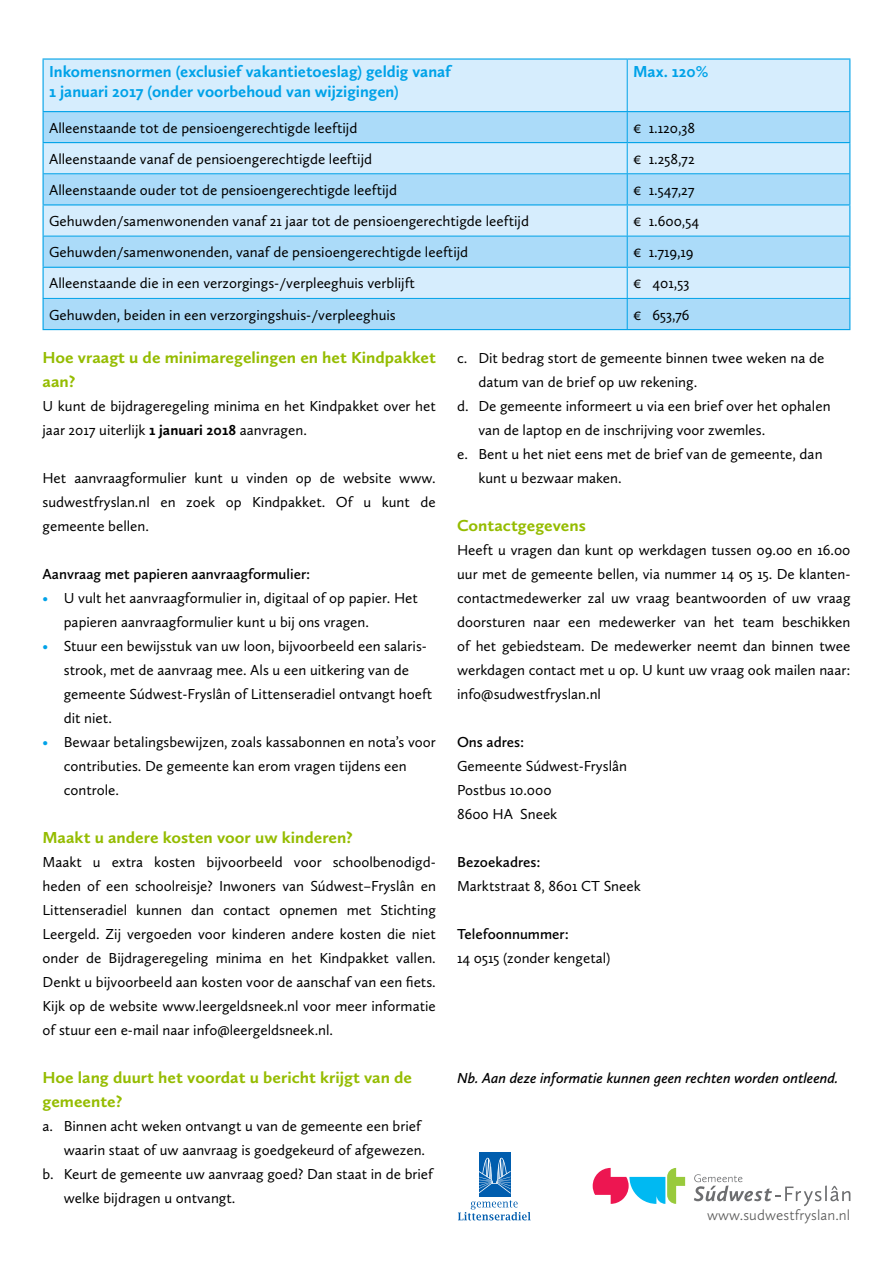
<style>
.page{position:relative;width:893px;height:1263px;background:#fff}
.page>*{position:absolute;margin:0;border:0;box-sizing:border-box;transform-origin:0 0}
.t1{font:700 16.5px/24px "Calluna Sans";color:#95bc00;scale:1.05 1}
.t2{font:700 16.5px/19.8px "Calluna Sans";color:#00a2e8}
.t3{font:15px/24px "Calluna Sans";color:#000}
.t4{font:600 15px "Calluna Sans";color:#000}
.t5{font:italic 600 15px "Calluna Sans";color:#000}
.t6{font:300 15px "Calluna Sans";letter-spacing:.005em;color:#5c5c5b}
.s1{font-weight:700}
.s2{color:#00a2e8}
</style>
<div class="page">
<svg style="left:593px;top:1168px;width:92px;height:36px"></svg>
<svg style="left:694px;top:1174px;width:156px;height:32px"></svg>
<div style="left:479px;top:1152px;width:31px;height:45px;background:#005dae"></div>
<svg style="left:479px;top:1158px;width:31px;height:36px"></svg>
<svg style="left:458px;top:1200px;width:73px;height:20px"></svg>
<div style="left:44px;top:60px;width:805px;height:51px;background:#d6edfd"></div>
<svg style="left:44px;top:112px;width:805px;height:217px;background:#bbe2fa"></svg>
<hr style="left:627px;top:60px;width:1px;height:51px;background:#00a2e8">
<hr style="left:627px;top:112px;width:1px;height:30px;background:#00a2e8">
<hr style="left:627px;top:143px;width:1px;height:30px;background:#00a2e8">
<hr style="left:43px;top:173px;width:807px;height:1px;background:#00a2e8">
<hr style="left:627px;top:174px;width:1px;height:30px;background:#00a2e8">
<hr style="left:627px;top:205px;width:1px;height:31px;background:#00a2e8">
<hr style="left:43px;top:236px;width:807px;height:1px;background:#00a2e8">
<hr style="left:627px;top:236px;width:1px;height:31px;background:#00a2e8">
<hr style="left:627px;top:268px;width:1px;height:30px;background:#00a2e8">
<hr style="left:43px;top:298px;width:807px;height:1px;background:#00a2e8">
<hr style="left:627px;top:299px;width:1px;height:30px;background:#00a2e8">
<hr style="left:849px;top:60px;width:1px;height:51px;background:#00a2e8">
<hr style="left:43px;top:112px;width:1px;height:30px;background:#00a2e8">
<hr style="left:849px;top:112px;width:1px;height:30px;background:#00a2e8">
<hr style="left:43px;top:142px;width:584px;height:1px;background:#00a2e8">
<hr style="left:43px;top:143px;width:1px;height:30px;background:#00a2e8">
<hr style="left:627px;top:142px;width:223px;height:1px;background:#00a2e8">
<hr style="left:849px;top:143px;width:1px;height:30px;background:#00a2e8">
<hr style="left:43px;top:174px;width:1px;height:30px;background:#00a2e8">
<hr style="left:849px;top:174px;width:1px;height:30px;background:#00a2e8">
<hr style="left:43px;top:204px;width:584px;height:1px;background:#00a2e8">
<hr style="left:43px;top:205px;width:1px;height:31px;background:#00a2e8">
<hr style="left:627px;top:204px;width:223px;height:1px;background:#00a2e8">
<hr style="left:849px;top:205px;width:1px;height:31px;background:#00a2e8">
<hr style="left:43px;top:236px;width:1px;height:31px;background:#00a2e8">
<hr style="left:849px;top:236px;width:1px;height:31px;background:#00a2e8">
<hr style="left:43px;top:267px;width:584px;height:1px;background:#00a2e8">
<hr style="left:43px;top:268px;width:1px;height:30px;background:#00a2e8">
<hr style="left:627px;top:267px;width:223px;height:1px;background:#00a2e8">
<hr style="left:849px;top:268px;width:1px;height:30px;background:#00a2e8">
<hr style="left:43px;top:299px;width:1px;height:30px;background:#00a2e8">
<hr style="left:849px;top:299px;width:1px;height:30px;background:#00a2e8">
<hr style="left:43px;top:329px;width:807px;height:1px;background:#00a2e8">
<hr style="left:43px;top:58px;width:584px;height:2px;background:#00a2e8">
<hr style="left:43px;top:60px;width:1px;height:51px;background:#00a2e8">
<hr style="left:627px;top:58px;width:223px;height:2px;background:#00a2e8">
<hr style="left:43px;top:111px;width:807px;height:1px;background:#00a2e8">
<p class="t2" style="left:49px;top:63px;width:404px">Inkomensnormen (exclusief vakantietoeslag) geldig vanaf<br>1 januari 2017 (onder voorbehoud van wijzigingen)</p>
<p class="t2" style="left:633px;top:63px;width:77px">Max. 120%</p>
<p class="t3" style="left:49px;top:117px;width:310px">Alleenstaande tot de pensioengerechtigde leeftijd</p>
<p class="t3" style="left:633px;top:117px;width:63px">€ 1.120,38</p>
<p class="t3" style="left:49px;top:148px;width:325px">Alleenstaande vanaf de pensioengerechtigde leeftijd</p>
<p class="t3" style="left:633px;top:148px;width:63px">€ 1.258,72</p>
<p class="t3" style="left:49px;top:179px;width:349px">Alleenstaande ouder tot de pensioengerechtigde leeftijd</p>
<p class="t3" style="left:633px;top:179px;width:63px">€ 1.547,27</p>
<p class="t3" style="left:49px;top:210px;width:481px">Gehuwden/samenwonenden vanaf 21 jaar tot de pensioengerechtigde leeftijd</p>
<p class="t3" style="left:633px;top:210px;width:67px">€ 1.600,54</p>
<p class="t3" style="left:49px;top:242px;width:421px">Gehuwden/samenwonenden, vanaf de pensioengerechtigde leeftijd</p>
<p class="t3" style="left:633px;top:242px;width:62px">€ 1.719,19</p>
<p class="t3" style="left:49px;top:273px;width:367px">Alleenstaande die in een verzorgings-/verpleeghuis verblijft</p>
<p class="t3" style="left:633px;top:273px;width:58px">€ 401,53</p>
<p class="t3" style="left:49px;top:304px;width:348px">Gehuwden, beiden in een verzorgingshuis-/verpleeghuis</p>
<p class="t3" style="left:633px;top:304px;width:58px">€ 653,76</p>
<p class="t1" style="left:43px;top:347px;width:376px">Hoe vraagt u de minimaregelingen en het Kindpakket aan?</p>
<p class="t3" style="left:43px;top:395px;width:395px">U kunt de bijdrageregeling minima en het Kindpakket over het jaar 2017 uiterlijk <span class="s1">1 januari 2018</span> aanvragen.</p>
<p class="t3" style="left:43px;top:467px;width:395px;text-align:justify">Het aanvraagformulier kunt u vinden op de website www. sudwestfryslan.nl en zoek op Kindpakket. Of u kunt de gemeente bellen.</p>
<p class="t4" style="left:43px;top:568px;width:269px">Aanvraag met papieren aanvraagformulier:</p>
<p class="t3" style="left:64px;top:587px;width:356px;text-indent:-21px"><span class="s2">•</span> U vult het aanvraagformulier in, digitaal of op papier. Het papieren aanvraagformulier kunt u bij ons vragen.</p>
<p class="t3" style="left:64px;top:635px;width:370px;text-indent:-21px"><span class="s2">•</span> Stuur een bewijsstuk van uw loon, bijvoorbeeld een salaris&shy;strook, met de aanvraag mee. Als u een uitkering van de gemeente Súdwest-Fryslân of Littenseradiel ontvangt hoeft dit niet.</p>
<p class="t3" style="left:64px;top:731px;width:374px;text-indent:-21px"><span class="s2">•</span> Bewaar betalingsbewijzen, zoals kassabonnen en nota’s voor contributies. De gemeente kan erom vragen tijdens een controle.</p>
<p class="t1" style="left:43px;top:827px;width:297px">Maakt u andere kosten voor uw kinderen?</p>
<p class="t3" style="left:43px;top:851px;width:395px;text-align:justify">Maakt u extra kosten bijvoorbeeld voor schoolbenodigd&shy;heden of een schoolreisje? Inwoners van Súdwest–Fryslân en Littenseradiel kunnen dan contact opnemen met Stichting Leergeld. Zij vergoeden voor kinderen andere kosten die niet onder de Bijdrageregeling minima en het Kindpakket vallen.<br>Denkt u bijvoorbeeld aan kosten voor de aanschaf van een fiets.<br>Kijk op de website www.leergeldsneek.nl voor meer informatie of stuur een e-mail naar info@leergeldsneek.nl.</p>
<p class="t1" style="left:43px;top:1067px;width:354px">Hoe lang duurt het voordat u bericht krijgt van de gemeente?</p>
<p class="t3" style="left:43px;top:1115px;width:380px">a. Binnen acht weken ontvangt u van de gemeente een brief</p>
<p class="t3" style="left:64px;top:1139px;width:363px">waarin staat of uw aanvraag is goedgekeurd of afgewezen.</p>
<p class="t3" style="left:43px;top:1163px;width:392px">b. Keurt de gemeente uw aanvraag goed? Dan staat in de brief</p>
<p class="t3" style="left:64px;top:1187px;width:173px">welke bijdragen u ontvangt.</p>
<p class="t3" style="left:457px;top:347px;width:369px">c. Dit bedrag stort de gemeente binnen twee weken na de</p>
<p class="t3" style="left:478px;top:371px;width:220px">datum van de brief op uw rekening.</p>
<p class="t3" style="left:457px;top:395px;width:375px">d. De gemeente informeert u via een brief over het ophalen</p>
<p class="t3" style="left:478px;top:419px;width:288px">van de laptop en de inschrijving voor zwemles.</p>
<p class="t3" style="left:457px;top:443px;width:367px">e. Bent u het niet eens met de brief van de gemeente, dan</p>
<p class="t3" style="left:478px;top:467px;width:145px">kunt u bezwaar maken.</p>
<p class="t1" style="left:457px;top:515px;width:124px">Contactgegevens</p>
<p class="t3" style="left:457px;top:539px;width:395px;text-align:justify">Heeft u vragen dan kunt op werkdagen tussen 09.00 en 16.00 uur met de gemeente bellen, via nummer 14 05 15. De klanten&shy;contactmedewerker zal uw vraag beantwoorden of uw vraag doorsturen naar een medewerker van het team beschikken of het gebiedsteam. De medewerker neemt dan binnen twee werkdagen contact met u op. U kunt uw vraag ook mailen naar: info@sudwestfryslan.nl</p>
<p class="t4" style="left:457px;top:736px;width:69px">Ons adres:</p>
<p class="t3" style="left:457px;top:755px;width:171px">Gemeente Súdwest-Fryslân<br>Postbus 10.000<br>8600 HA Sneek</p>
<p class="t4" style="left:457px;top:856px;width:85px">Bezoekadres:</p>
<p class="t3" style="left:457px;top:875px;width:185px">Marktstraat 8, 8601 CT Sneek</p>
<p class="t4" style="left:457px;top:928px;width:113px">Telefoonnummer:</p>
<p class="t3" style="left:457px;top:947px;width:155px">14 0515 (zonder kengetal)</p>
<p class="t5" style="left:457px;top:1072px;width:383px">Nb. Aan deze informatie kunnen geen rechten worden ontleend.</p>
<p class="t6" style="left:707px;top:1209px;width:145px">www.sudwestfryslan.nl</p>
</div>
